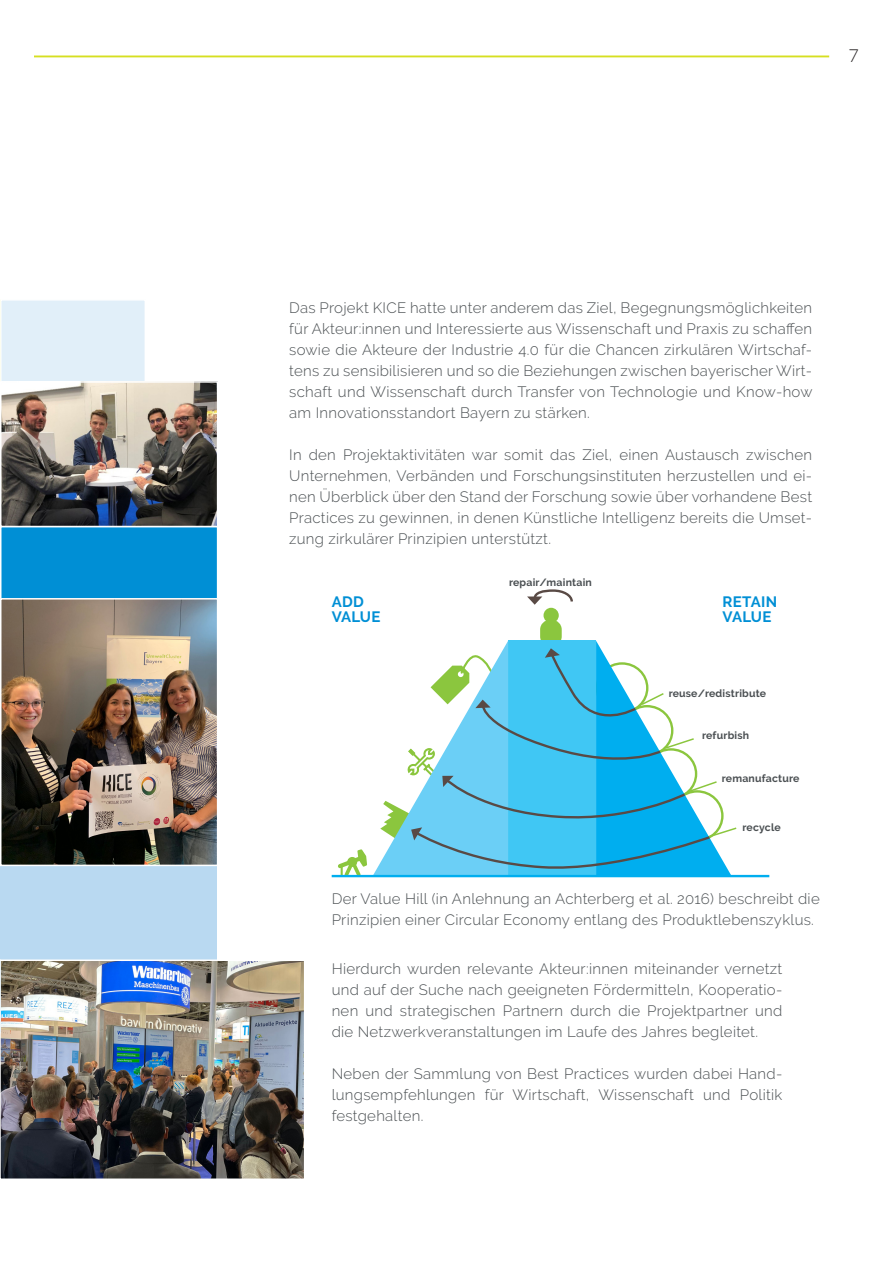
<style>
.page{position:relative;width:893px;height:1263px;background:#fff}
.page>*{position:absolute;margin:0;border:0;box-sizing:border-box;transform-origin:0 0}
.t1{font:300 18px "Lato";color:#231f20}
.t2{font:300 15px/21px "Raleway";letter-spacing:.02em;color:#4b5053;text-align:justify}
.t3{font:700 15px/15px "Raleway";letter-spacing:.02em;color:#008fd5}
.t4{font:700 10.5px "Raleway";letter-spacing:.02em;color:#4b5053}
</style>
<div class="page">
<hr style="left:0;top:56px;width:829px;height:1px;background:#d6df21">
<div style="left:0;top:0;width:34px;height:83px;background:#fff"></div>
<div style="left:0;top:742px;width:217px;height:219px;background:#b9d9f1"></div>
<div style="left:1px;top:300px;width:144px;height:90px;background:#e1eff9"></div>
<div style="left:0;top:299px;width:146px;height:92px;border:2px solid #fff"></div>
<div style="left:1px;top:526px;width:217px;height:73px;background:#008fd5"></div>
<img style="left:10px;top:601px;width:205px;height:262px">
<div style="left:0;top:598px;width:218px;height:268px;border:2px solid #fff"></div>
<img style="left:10px;top:384px;width:205px;height:140px">
<div style="left:0;top:381px;width:218px;height:146px;border:2px solid #fff"></div>
<img style="left:3px;top:962px;width:299px;height:215px">
<div style="left:0;top:959px;width:305px;height:221px;border:2px solid #fff"></div>
<svg style="left:0;top:299px;width:10px;height:734px"></svg>
<div style="left:543px;top:608px;width:16px;height:15px;background:#8bc63e;border-radius:50%"></div>
<div style="left:540px;top:620px;width:22px;height:26px;background:#8bc63e;border-radius:10px"></div>
<svg style="left:527px;top:589px;width:46px;height:16px"></svg>
<hr style="left:332px;top:875px;width:437px;height:2px;background:#00aeef">
<svg style="left:335px;top:641px;width:403px;height:237px"></svg>
<p class="t1" style="left:848px;top:43px;width:12px">7</p>
<p class="t2" style="left:289px;top:298px;width:525px">Das Projekt KICE hatte unter anderem das Ziel, Begegnungsmöglichkeiten für Akteur:innen und Interessierte aus Wissenschaft und Praxis zu schaffen sowie die Akteure der Industrie 4.0 für die Chancen zirkulären Wirtschaf&shy;tens zu sensibilisieren und so die Beziehungen zwischen bayerischer Wirt&shy;schaft und Wissenschaft durch Transfer von Technologie und Know-how am Innovationsstandort Bayern zu stärken.</p>
<p class="t2" style="left:289px;top:445px;width:525px">In den Projektaktivitäten war somit das Ziel, einen Austausch zwischen Unternehmen, Verbänden und Forschungsinstituten herzustellen und ei&shy;nen Überblick über den Stand der Forschung sowie über vorhandene Best Practices zu gewinnen, in denen Künstliche Intelligenz bereits die Umset&shy;zung zirkulärer Prinzipien unterstützt.</p>
<p class="t4" style="left:509px;top:576px;width:84px">repair/maintain</p>
<p class="t3" style="left:332px;top:594px;width:50px">ADD<br>VALUE</p>
<p class="t3" style="left:723px;top:594px;width:56px">RETAIN<br>VALUE</p>
<p class="t4" style="left:669px;top:687px;width:99px">reuse/redistribute</p>
<p class="t4" style="left:702px;top:729px;width:49px">refurbish</p>
<p class="t4" style="left:722px;top:772px;width:79px">remanufacture</p>
<p class="t4" style="left:742px;top:821px;width:40px">recycle</p>
<p class="t2" style="left:332px;top:888px;width:490px">Der Value Hill (in Anlehnung an Achterberg et al. 2016) beschreibt die<br>Prinzipien einer Circular Economy entlang des Produktlebenszyklus.</p>
<p class="t2" style="left:332px;top:958px;width:452px">Hierdurch wurden relevante Akteur:innen miteinander vernetzt und auf der Suche nach geeigneten Fördermitteln, Kooperatio&shy;nen und strategischen Partnern durch die Projektpartner und die Netzwerkveranstaltungen im Laufe des Jahres begleitet.</p>
<p class="t2" style="left:332px;top:1063px;width:452px">Neben der Sammlung von Best Practices wurden dabei Hand&shy;lungsempfehlungen für Wirtschaft, Wissenschaft und Politik festgehalten.</p>
</div>
